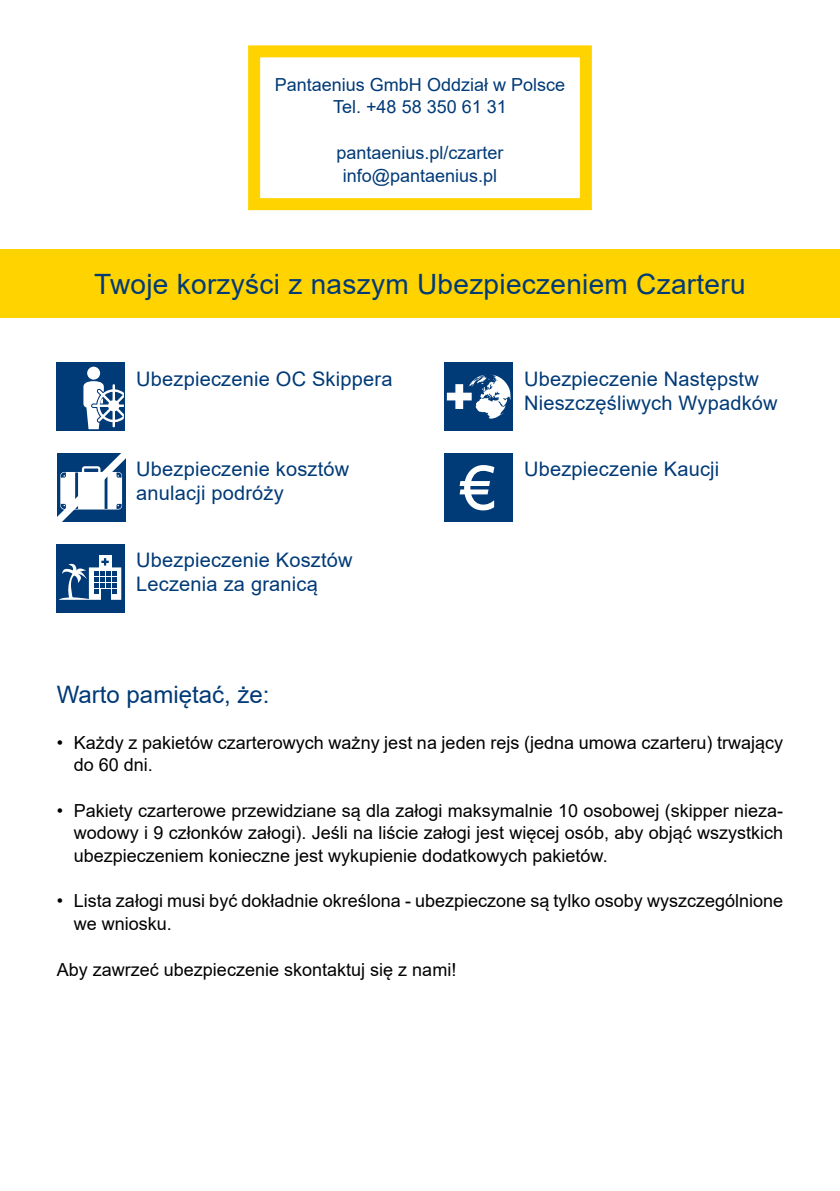
<style>
.page{position:relative;width:840px;height:1191px;background:#fff}
.page>*{position:absolute;margin:0;border:0;box-sizing:border-box;transform-origin:0 0}
.t1{font:28px "Arial";letter-spacing:.01em;color:#003a77}
.t2{font:24px "Arial";color:#003a77}
.t3{font:20px/24px "Arial";letter-spacing:.01em;color:#003a77}
.t4{font:18px/22.6px "Arial";color:#000}
.t5{font:18px/22.6px "Arial";color:#003a77;text-align:center}
</style>
<div class="page">
<div style="left:0;top:249px;width:839px;height:68px;background:#ffd300"></div>
<div style="left:444px;top:454px;width:68px;height:68px;background:#003a77"></div>
<svg style="left:459px;top:465px;width:35px;height:45px"></svg>
<div style="left:444px;top:363px;width:68px;height:68px;background:#003a77"></div>
<svg style="left:446px;top:374px;width:65px;height:45px"></svg>
<div style="left:57px;top:363px;width:68px;height:68px;background:#003a77"></div>
<svg style="left:83px;top:367px;width:41px;height:62px"></svg>
<svg style="left:57px;top:453px;width:69px;height:69px"></svg>
<div style="left:248px;top:45px;width:343px;height:165px;border:12px solid #ffd300"></div>
<div style="left:57px;top:544px;width:68px;height:68px;background:#003a77"></div>
<div style="left:99px;top:556px;width:12px;height:12px;background:#fff"></div>
<svg style="left:59px;top:558px;width:62px;height:42px"></svg>
<p class="t5" style="left:274px;top:73px;width:292px">Pantaenius GmbH Oddział w Polsce<br>Tel. +48 58 350 61 31</p>
<p class="t5" style="left:336px;top:141px;width:169px">pantaenius.pl/czarter info@pantaenius.pl</p>
<h1 class="t1" style="left:94px;top:265px;width:652px">Twoje korzyści z naszym Ubezpieczeniem Czarteru</h1>
<p class="t3" style="left:136px;top:366px;width:258px">Ubezpieczenie OC Skippera</p>
<p class="t3" style="left:136px;top:457px;width:214px">Ubezpieczenie kosztów anulacji podróży</p>
<p class="t3" style="left:136px;top:548px;width:218px">Ubezpieczenie Kosztów<br>Leczenia za granicą</p>
<p class="t3" style="left:524px;top:366px;width:255px">Ubezpieczenie Następstw<br>Nieszczęśliwych Wypadków</p>
<p class="t3" style="left:524px;top:457px;width:196px">Ubezpieczenie Kaucji</p>
<h2 class="t2" style="left:57px;top:678px;width:214px">Warto pamiętać, że:</h2>
<p class="t4" style="left:74px;top:731px;width:710px;text-indent:-17px">• Każdy z pakietów czarterowych ważny jest na jeden rejs (jedna umowa czarteru) trwający do 60 dni.</p>
<p class="t4" style="left:74px;top:799px;width:710px;text-align:justify;text-indent:-17px">• Pakiety czarterowe przewidziane są dla załogi maksymalnie 10 osobowej (skipper nieza&shy;wodowy i 9 członków załogi). Jeśli na liście załogi jest więcej osób, aby objąć wszystkich ubezpieczeniem konieczne jest wykupienie dodatkowych pakietów.</p>
<p class="t4" style="left:74px;top:889px;width:710px;text-indent:-17px">• Lista załogi musi być dokładnie określona - ubezpieczone są tylko osoby wyszczególnione we wniosku.</p>
<p class="t4" style="left:57px;top:957px;width:401px">Aby zawrzeć ubezpieczenie skontaktuj się z nami!</p>
</div>
